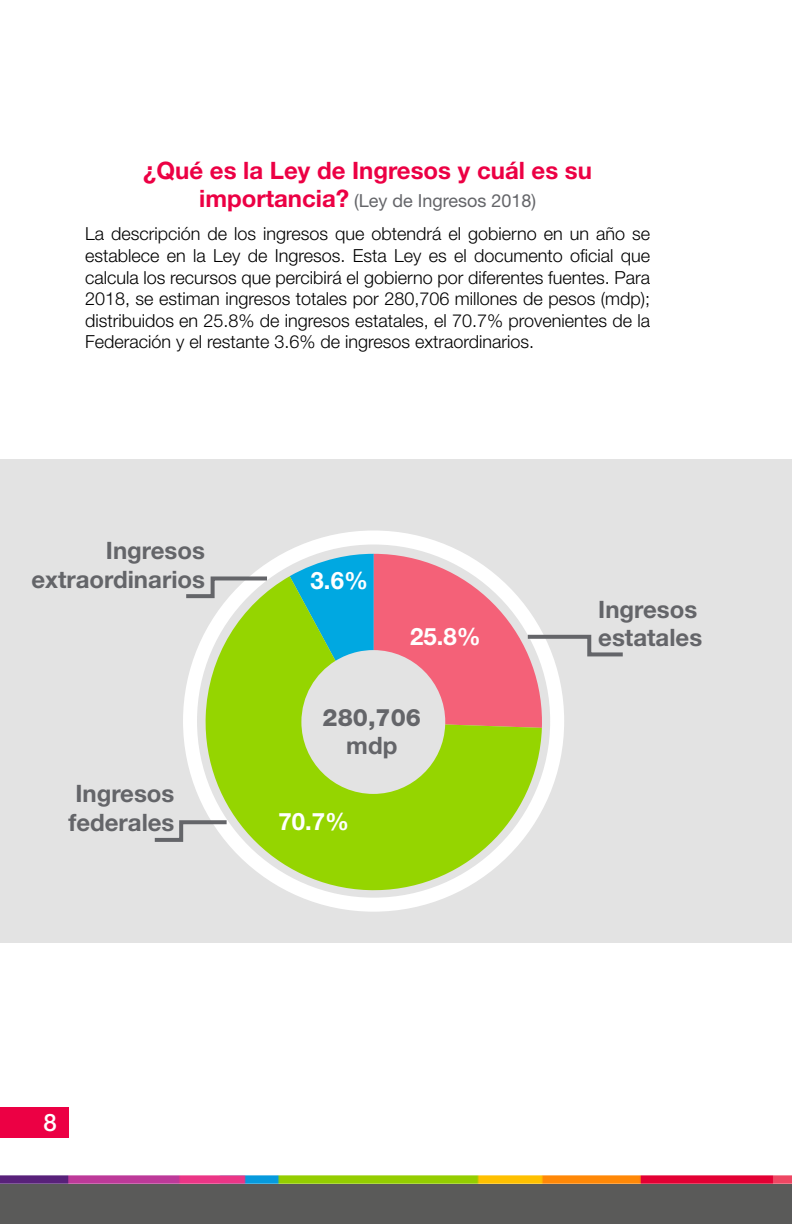
<style>
.page{position:relative;width:792px;height:1224px;background:#fff}
.page>*{position:absolute;margin:0;border:0;box-sizing:border-box;transform-origin:0 0}
.t1{font:700 24px/28.8px "Helvetica Neue LT Std";color:#646569}
.t2{font:700 24px "Helvetica Neue LT Std";color:#ec0044}
.t3{font:700 24px "Helvetica Neue LT Std";color:#fff}
.t4{font:800 24px "Helvetica Neue LT Std";color:#646569}
.t5{font:500 24px "Helvetica Neue LT Std";color:#fff}
.t6{font:300 18px/21.6px "Helvetica Neue LT Std";color:#000;text-align:center}
.s1{font-weight:700;font-size:24px;color:#ec0044}
.s2{font-weight:400;color:#646569}
</style>
<div class="page">
<div style="left:0;top:1107px;width:68px;height:31px;background:#ec0044"></div>
<div style="left:0;top:1184px;width:792px;height:40px;background:#5a5a59"></div>
<img style="left:0;top:1175px;width:792px;height:8px">
<div style="left:0;top:459px;width:792px;height:483px;background:#e3e3e3"></div>
<svg style="left:202px;top:576px;width:340px;height:317px;fill:#95d500"></svg>
<div style="left:183px;top:531px;width:381px;height:381px;border:14px solid #fff;border-radius:50%"></div>
<svg style="left:290px;top:554px;width:333px;height:174px"></svg>
<svg style="left:186px;top:574px;width:85px;height:26px"></svg>
<svg style="left:154px;top:818px;width:77px;height:26px"></svg>
<h1 class="t2" style="left:143px;top:155px;width:450px">¿Qué es la Ley de Ingresos y cuál es su</h1>
<p class="t6" style="left:85px;top:184px;width:567px;line-height:33px"><span class="s1">importancia?</span> <span class="s2">(Ley de Ingresos 2018)<br></span>La descripción de los ingresos que obtendrá el gobierno en un año se</p>
<p class="t6" style="left:85px;top:244px;width:567px;text-align:justify">establece en la Ley de Ingresos. Esta Ley es el documento oficial que calcula los recursos que percibirá el gobierno por diferentes fuentes. Para 2018, se estiman ingresos totales por 280,706 millones de pesos (mdp); distribuidos en 25.8% de ingresos estatales, el 70.7% provenientes de la Federación y el restante 3.6% de ingresos extraordinarios.</p>
<h1 class="t1" style="left:31px;top:535px;width:175px;text-align:right">Ingresos extraordinarios</h1>
<h1 class="t1" style="left:68px;top:778px;width:108px">Ingresos federales</h1>
<h1 class="t3" style="left:311px;top:566px;width:59px">3.6%</h1>
<h1 class="t3" style="left:410px;top:622px;width:72px">25.8%</h1>
<h1 class="t4" style="left:323px;top:703px;width:100px">280,706</h1>
<h1 class="t1" style="left:346px;top:731px;width:53px">mdp</h1>
<h1 class="t3" style="left:278px;top:806px;width:72px">70.7%</h1>
<h1 class="t5" style="left:43px;top:1108px;width:15px">8</h1>
<h1 class="t1" style="left:598px;top:594px;width:105px">Ingresos estatales</h1>
</div>
